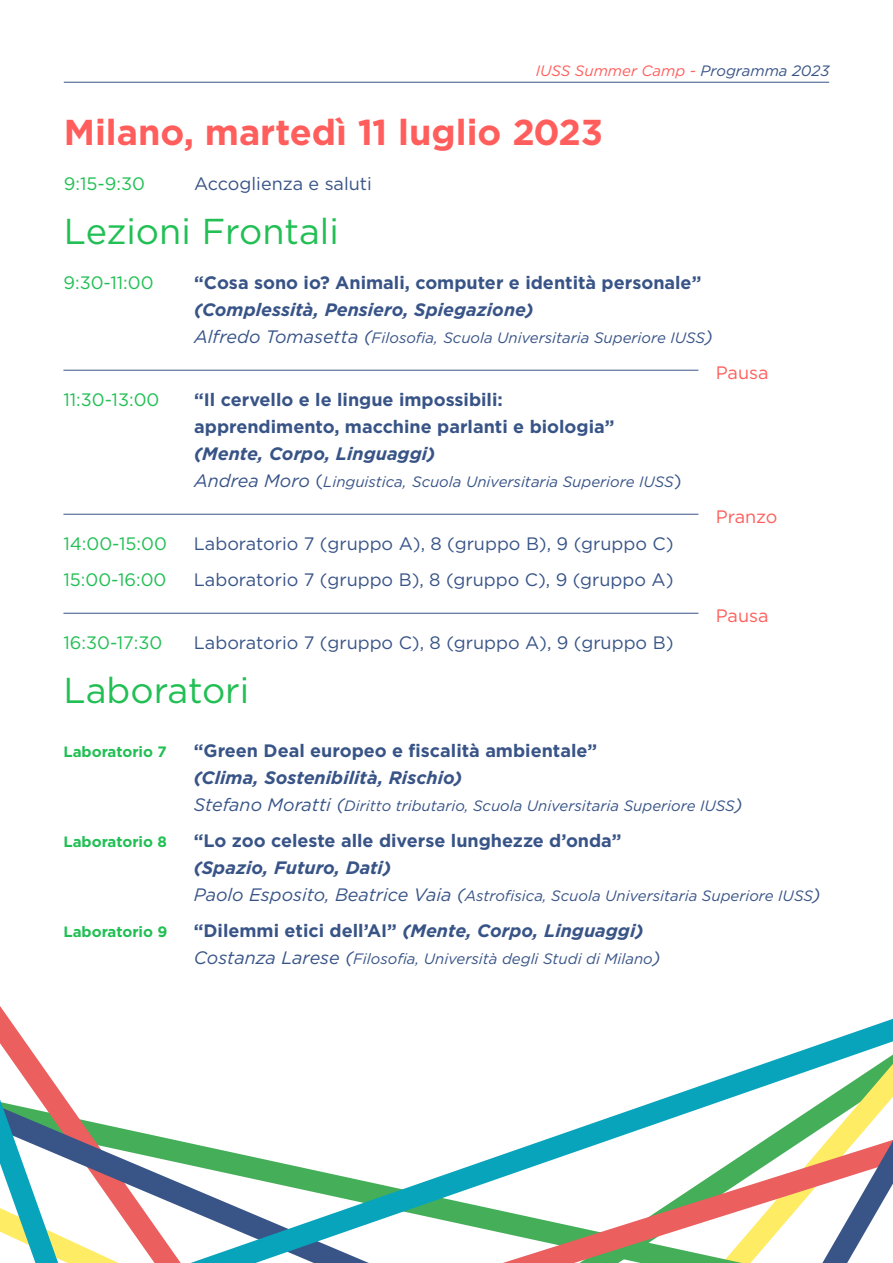
<style>
.page{position:relative;width:893px;height:1263px;background:#fff}
.page>*{position:absolute;margin:0;border:0;box-sizing:border-box;transform-origin:0 0}
.t1{font:700 36px "Gotham";color:#ff5e5c}
.t2{font:36px "Gotham";color:#21bf54}
.t3{font:700 18px/27px "Gotham";color:#385487}
.t4{font:italic 700 18px "Gotham";color:#385487}
.t5{font:18px/36px "Gotham";color:#385487}
.t6{font:18px/36px "Gotham";color:#21bf54}
.t7{font:18px "Gotham";color:#ff5e5c}
.t8{font:italic 15px "Gotham";color:#385487}
.t9{font:700 15px "Gotham";color:#21bf54}
.t10{font:italic 15px "Gotham";color:#ff5e5c}
.s1{color:#385487}
.s2{font-size:18px}
.s3{font-style:normal;font-size:18px}
.s4{font-style:normal}
</style>
<div class="page">
<svg style="left:0;top:1006px;width:66px;height:93px"></svg>
<svg style="left:119px;top:1127px;width:72px;height:136px"></svg>
<svg style="left:0;top:1099px;width:119px;height:164px"></svg>
<svg style="left:191px;top:1019px;width:702px;height:244px"></svg>
<hr style="left:64px;top:82px;width:765px;height:1px;background:#385487">
<hr style="left:63px;top:370px;width:635px;height:1px;background:#385487">
<hr style="left:63px;top:613px;width:635px;height:1px;background:#385487">
<hr style="left:63px;top:514px;width:635px;height:1px;background:#385487">
<p class="t10" style="left:536px;top:61px;width:295px">IUSS Summer Camp - <span class="s1">Programma 2023</span></p>
<h1 class="t1" style="left:64px;top:108px;width:541px">Milano, martedì 11 luglio 2023</h1>
<p class="t6" style="left:64px;top:165px;width:83px">9:15-9:30</p>
<p class="t5" style="left:194px;top:165px;width:179px">Accoglienza e saluti</p>
<h1 class="t2" style="left:64px;top:208px;width:277px">Lezioni Frontali</h1>
<p class="t6" style="left:63px;top:264px;width:92px">9:30-11:00</p>
<p class="t3" style="left:194px;top:269px;width:509px">“Cosa sono io? Animali, computer e identità personale”</p>
<p class="t4" style="left:194px;top:297px;width:341px">(Complessità, Pensiero, Spiegazione)</p>
<p class="t8" style="left:194px;top:328px;width:520px"><span class="s2">Alfredo Tomasetta (</span>Filosofia, Scuola Universitaria Superiore IUSS<span class="s2">)</span></p>
<p class="t7" style="left:716px;top:361px;width:54px">Pausa</p>
<p class="t6" style="left:63px;top:381px;width:97px">11:30-13:00</p>
<p class="t3" style="left:194px;top:386px;width:422px">“Il cervello e le lingue impossibili: apprendimento, macchine parlanti e biologia”</p>
<p class="t4" style="left:194px;top:441px;width:243px">(Mente, Corpo, Linguaggi)</p>
<p class="t8" style="left:194px;top:472px;width:489px"><span class="s2">Andrea Moro</span> <span class="s3">(</span>Linguistica, Scuola Universitaria Superiore IUSS<span class="s3">)</span></p>
<p class="t7" style="left:716px;top:505px;width:63px">Pranzo</p>
<p class="t6" style="left:63px;top:525px;width:105px">14:00-15:00<br>15:00-16:00</p>
<p class="t5" style="left:194px;top:525px;width:481px">Laboratorio 7 (gruppo A), 8 (gruppo B), 9 (gruppo C)<br>Laboratorio 7 (gruppo B), 8 (gruppo C), 9 (gruppo A)</p>
<p class="t7" style="left:716px;top:604px;width:54px">Pausa</p>
<p class="t6" style="left:63px;top:624px;width:101px">16:30-17:30</p>
<p class="t5" style="left:194px;top:624px;width:481px">Laboratorio 7 (gruppo C), 8 (gruppo A), 9 (gruppo B)</p>
<h1 class="t2" style="left:63px;top:667px;width:187px">Laboratori</h1>
<p class="t9" style="left:63px;top:742px;width:105px">Laboratorio 7</p>
<p class="t9" style="left:63px;top:832px;width:105px">Laboratorio 8</p>
<p class="t9" style="left:63px;top:922px;width:106px">Laboratorio 9</p>
<p class="t3" style="left:194px;top:737px;width:405px">“Green Deal europeo e fiscalità ambientale”</p>
<p class="t4" style="left:194px;top:765px;width:270px">(Clima, Sostenibilità, Rischio)</p>
<p class="t8" style="left:194px;top:796px;width:550px"><span class="s2">Stefano Moratti (</span>Diritto tributario, Scuola Universitaria Superiore IUSS<span class="s2">)</span></p>
<p class="t3" style="left:194px;top:827px;width:429px">“Lo zoo celeste alle diverse lunghezze d’onda”</p>
<p class="t4" style="left:194px;top:855px;width:199px">(Spazio, Futuro, Dati)</p>
<p class="t8" style="left:194px;top:886px;width:628px"><span class="s2">Paolo Esposito, Beatrice Vaia (</span>Astrofisica, Scuola Universitaria Superiore IUSS<span class="s2">)</span></p>
<p class="t4" style="left:194px;top:918px;width:451px"><span class="s4">“Dilemmi etici dell’AI”</span> (Mente, Corpo, Linguaggi)</p>
<p class="t8" style="left:194px;top:949px;width:468px"><span class="s2">Costanza Larese (</span>Filosofia, Università degli Studi di Milano<span class="s2">)</span></p>
</div>
